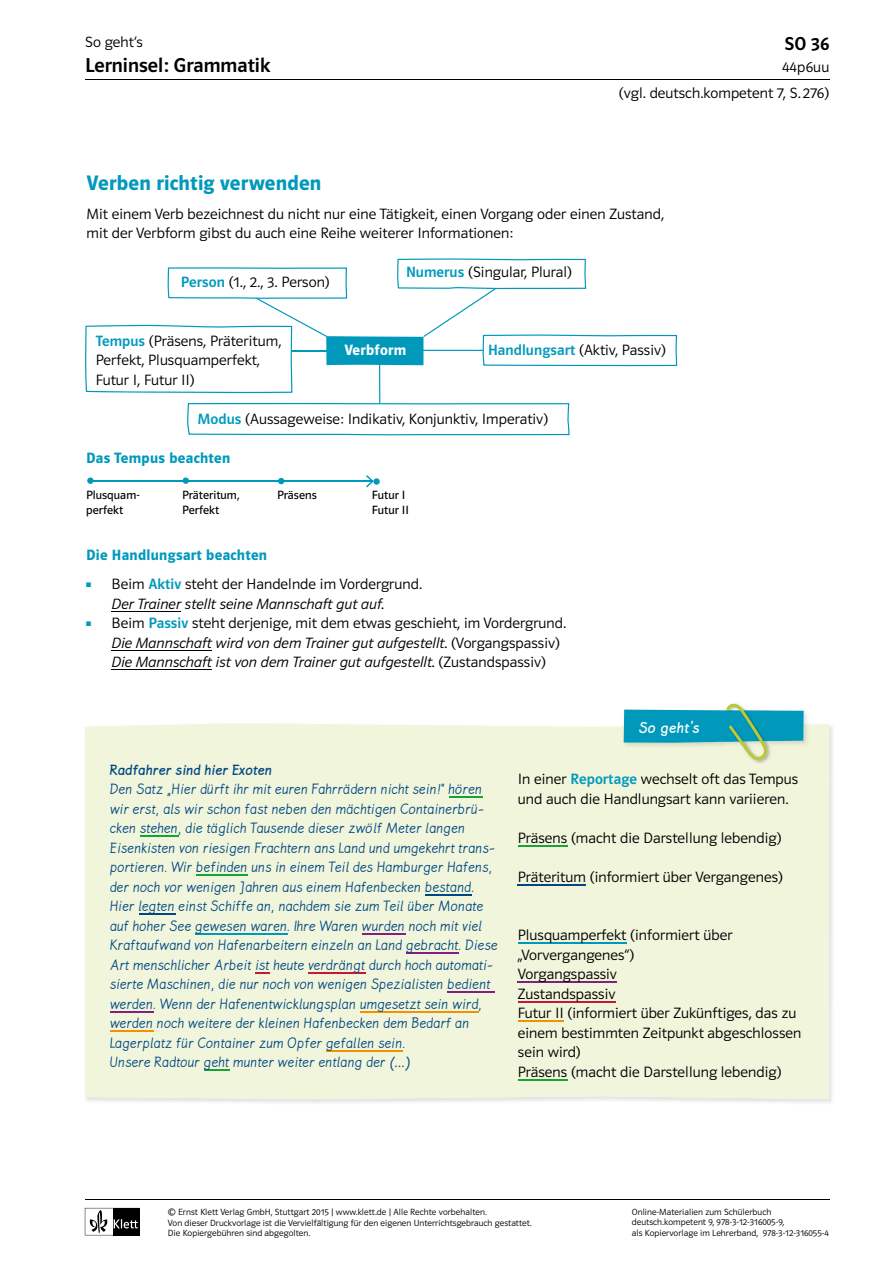
<style>
.page{position:relative;width:893px;height:1263px;background:#fff}
.page>*{position:absolute;margin:0;border:0;box-sizing:border-box;transform-origin:0 0}
.t1{font:21px "Polo ST11 K Hfett";letter-spacing:.01em;color:#0099bc}
.t2{font:20.25px "Polo ST11 K Krftg";color:#000}
.t3{font:18.75px "Polo ST11 K Krftg";color:#000}
.t4{font:700 16.5px "Lemme Script";letter-spacing:.04em;color:#fff}
.t5{font:15.75px/19.5px "Lemme Script";letter-spacing:.02em;color:#004884}
.t6{font:700 15.75px "Lemme Script";letter-spacing:.02em;color:#004884}
.t7{font:15px/19.5px "Polo ST11 K Leicht";letter-spacing:.005em;color:#000}
.t8{font:15px/19.5px "Polo ST11 K Leicht Kursiv";letter-spacing:.005em;color:#000}
.t9{font:15px "Polo ST11 K Hfett";letter-spacing:.02em;color:#0099bc}
.t10{font:15px "Polo ST11 K Hfett";letter-spacing:.02em;color:#fff}
.t11{font:12px/15px "Polo ST11 K Buch";letter-spacing:.005em;color:#000}
.t12{font:9px/10.5px "Polo ST11 K Leicht";letter-spacing:.005em;color:#000}
.s1{font-family:"Polo ST11 K Krftg";color:#0099bc}
.s2{color:#0099bc}
.s3{font-family:"Polo ST11 K Leicht"}
</style>
<div class="page">
<svg style="left:85px;top:1208px;width:54px;height:27px"></svg>
<hr style="left:85px;top:79px;width:744px;height:1px;background:#000">
<hr style="left:85px;top:1199px;width:744px;height:1px;background:#000">
<hr style="left:112px;top:611px;width:69px;height:1px;background:#000">
<hr style="left:112px;top:650px;width:100px;height:1px;background:#000">
<hr style="left:112px;top:669px;width:100px;height:1px;background:#000">
<hr style="left:89px;top:480px;width:284px;height:2px;background:#0099bc">
<svg style="left:366px;top:475px;width:8px;height:12px"></svg>
<div style="left:87px;top:477px;width:7px;height:7px;background:#0099bc;border-radius:50%"></div>
<div style="left:183px;top:477px;width:6px;height:7px;background:#0099bc;border-radius:50%"></div>
<svg style="left:373px;top:478px;width:7px;height:7px"></svg>
<svg style="left:278px;top:478px;width:6px;height:6px"></svg>
<hr style="left:379px;top:347px;width:1px;height:60px;background:#0099bc">
<svg style="left:187px;top:403px;width:383px;height:32px"></svg>
<svg style="left:85px;top:258px;width:592px;height:135px"></svg>
<div style="left:85px;top:723px;width:744px;height:376px;background:#f1f5db"></div>
<img style="left:725px;top:760px;width:46px;height:3px">
<svg style="left:622px;top:703px;width:187px;height:57px"></svg>
<hr style="left:449px;top:796px;width:33px;height:2px;background:#13a538">
<hr style="left:140px;top:835px;width:38px;height:2px;background:#13a538">
<hr style="left:197px;top:874px;width:51px;height:2px;background:#13a538">
<hr style="left:425px;top:894px;width:47px;height:1px;background:#004884">
<hr style="left:139px;top:913px;width:36px;height:2px;background:#004884">
<hr style="left:196px;top:933px;width:92px;height:1px;background:#0099bc">
<hr style="left:362px;top:933px;width:43px;height:1px;background:#831f82">
<hr style="left:406px;top:952px;width:53px;height:2px;background:#831f82">
<svg style="left:256px;top:972px;width:14px;height:1px"></svg>
<hr style="left:309px;top:972px;width:57px;height:1px;background:#c61932">
<hr style="left:448px;top:991px;width:47px;height:2px;background:#831f82">
<hr style="left:110px;top:1011px;width:44px;height:1px;background:#831f82">
<hr style="left:360px;top:1011px;width:119px;height:1px;background:#f39200">
<hr style="left:110px;top:1030px;width:44px;height:2px;background:#f39200">
<hr style="left:326px;top:1050px;width:77px;height:1px;background:#f39200">
<hr style="left:204px;top:1069px;width:26px;height:2px;background:#13a538">
<hr style="left:518px;top:845px;width:49px;height:1px;background:#13a538">
<hr style="left:518px;top:884px;width:68px;height:1px;background:#004884">
<hr style="left:518px;top:943px;width:108px;height:1px;background:#0099bc">
<hr style="left:518px;top:982px;width:99px;height:1px;background:#831f82">
<hr style="left:518px;top:1001px;width:97px;height:1px;background:#c61932">
<hr style="left:518px;top:1021px;width:46px;height:1px;background:#f39200">
<hr style="left:518px;top:1079px;width:49px;height:1px;background:#13a538">
<p class="t7" style="left:85px;top:32px;width:59px">So geht‘s</p>
<p class="t3" style="left:784px;top:33px;width:46px">SO 36</p>
<h2 class="t2" style="left:85px;top:54px;width:187px">Lerninsel: Grammatik</h2>
<p class="t7" style="left:619px;top:83px;width:212px">(vgl. deutsch.kompetent 7, S. 276)</p>
<p class="t7" style="left:782px;top:58px;width:49px">44p6uu</p>
<h1 class="t1" style="left:87px;top:171px;width:236px">Verben richtig verwenden</h1>
<p class="t7" style="left:87px;top:204px;width:579px">Mit einem Verb bezeichnest du nicht nur eine Tätigkeit, einen Vorgang oder einen Zustand, mit der Verbform gibst du auch eine Reihe weiterer Informationen:</p>
<p class="t7" style="left:181px;top:272px;width:150px"><span class="s1">Person</span> (1., 2., 3. Person)</p>
<p class="t7" style="left:406px;top:263px;width:167px"><span class="s1">Numerus</span> (Singular, Plural)</p>
<p class="t7" style="left:96px;top:331px;width:187px"><span class="s1">Tempus</span> (Präsens, Präteritum,<br>Perfekt, Plusquamperfekt,<br>Futur I, Futur II)</p>
<p class="t10" style="left:344px;top:342px;width:64px">Verbform</p>
<p class="t7" style="left:488px;top:341px;width:179px"><span class="s1">Handlungsart</span> (Aktiv, Passiv)</p>
<p class="t7" style="left:198px;top:409px;width:352px"><span class="s1">Modus</span> (Aussageweise: Indikativ, Konjunktiv, Imperativ)</p>
<p class="t9" style="left:86px;top:449px;width:146px">Das Tempus beachten</p>
<p class="t11" style="left:86px;top:487px;width:55px">Plusquam&shy;perfekt</p>
<p class="t11" style="left:182px;top:487px;width:59px">Präteritum,<br>Perfekt</p>
<p class="t11" style="left:277px;top:487px;width:41px">Präsens</p>
<p class="t11" style="left:372px;top:487px;width:38px">Futur I<br>Futur II</p>
<p class="t9" style="left:86px;top:547px;width:183px">Die Handlungsart beachten</p>
<p class="t7" style="left:86px;top:575px;width:337px"><span class="s2">■</span> Beim <span class="s1">Aktiv</span> steht der Handelnde im Vordergrund.</p>
<p class="t8" style="left:112px;top:594px;width:274px">Der Trainer stellt seine Mannschaft gut auf.</p>
<p class="t7" style="left:86px;top:614px;width:481px"><span class="s2">■</span> Beim <span class="s1">Passiv</span> steht derjenige, mit dem etwas geschieht, im Vordergrund.</p>
<p class="t8" style="left:112px;top:633px;width:450px">Die Mannschaft wird von dem Trainer gut aufgestellt. <span class="s3">(Vorgangspassiv)<br></span>Die Mannschaft ist von dem Trainer gut aufgestellt. <span class="s3">(Zustandspassiv)</span></p>
<p class="t4" style="left:639px;top:720px;width:62px">So geht‘s</p>
<p class="t6" style="left:110px;top:762px;width:164px">Radfahrer sind hier Exoten</p>
<p class="t5" style="left:110px;top:780px;width:389px">Den Satz „Hier dürft ihr mit euren Fahrrädern nicht sein!“ hören wir erst, als wir schon fast neben den mächtigen Containerbrü&shy;cken stehen, die täglich Tausende dieser zwölf Meter langen Eisenkisten von riesigen Frachtern ans Land und umgekehrt trans&shy;portieren. Wir befinden uns in einem Teil des Hamburger Hafens, der noch vor wenigen Jahren aus einem Hafenbecken bestand.<br>Hier legten einst Schiffe an, nachdem sie zum Teil über Monate auf hoher See gewesen waren. Ihre Waren wurden noch mit viel Kraftaufwand von Hafenarbeitern einzeln an Land gebracht. Diese Art menschlicher Arbeit ist heute verdrängt durch hoch automati&shy;sierte Maschinen, die nur noch von wenigen Spezialisten bedient werden. Wenn der Hafenentwicklungsplan umgesetzt sein wird, werden noch weitere der kleinen Hafenbecken dem Bedarf an Lagerplatz für Container zum Opfer gefallen sein.<br>Unsere Radtour geht munter weiter entlang der (…)</p>
<p class="t7" style="left:518px;top:770px;width:282px">In einer <span class="s1">Reportage</span> wechselt oft das Tempus und auch die Handlungsart kann variieren.</p>
<p class="t7" style="left:518px;top:828px;width:265px">Präsens (macht die Darstellung lebendig)</p>
<p class="t7" style="left:518px;top:867px;width:267px">Präteritum (informiert über Vergangenes)</p>
<p class="t7" style="left:518px;top:926px;width:285px">Plusquamperfekt (informiert über „Vorvergangenes“)<br>Vorgangspassiv<br>Zustandspassiv<br>Futur II (informiert über Zukünftiges, das zu einem bestimmten Zeitpunkt abgeschlossen sein wird)<br>Präsens (macht die Darstellung lebendig)</p>
<p class="t12" style="left:168px;top:1207px;width:365px">© Ernst Klett Verlag GmbH, Stuttgart 2015 | www.klett.de | Alle Rechte vorbehalten.<br>Von dieser Druckvorlage ist die Vervielfältigung für den eigenen Unterrichtsgebrauch gestattet.<br>Die Kopiergebühren sind abgegolten.</p>
<p class="t12" style="left:632px;top:1206px;width:198px">Online-Materialien zum Schülerbuch deutsch.kompetent 9, 978-3-12-316005-9,<br>als Kopiervorlage im Lehrerband, 978-3-12-316055-4</p>
</div>
